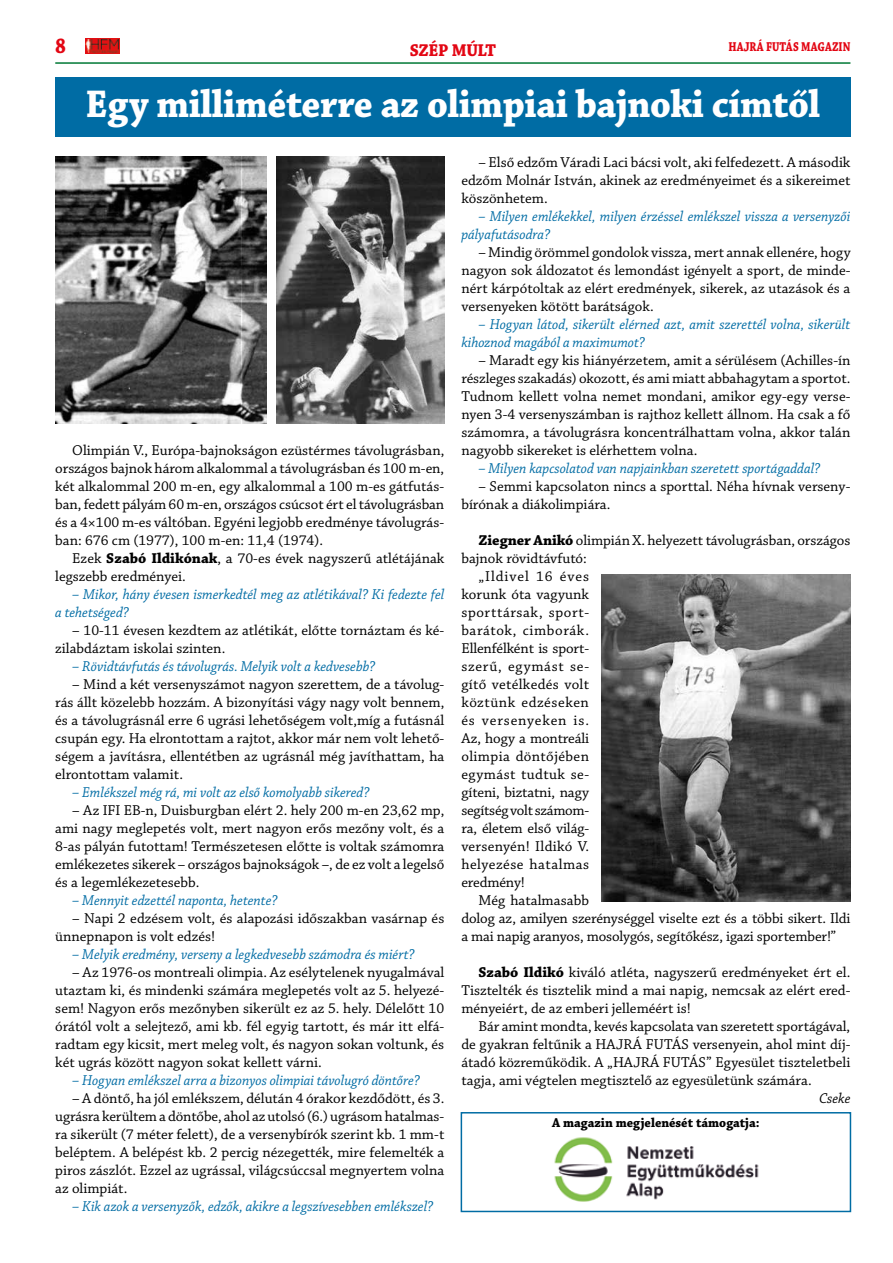
<style>
.page{position:relative;width:893px;height:1263px;background:#fff}
.page>*{position:absolute;margin:0;border:0;box-sizing:border-box;transform-origin:0 0}
.t1{font:700 40.5px "Chaparral Pro";letter-spacing:-.01em;color:#fff;scale:.94 1}
.t2{font:700 22.5px "Chaparral Pro";color:#e30613;scale:.86 1}
.t3{font:700 18px "Chaparral Pro";letter-spacing:-.02em;color:#e30613;scale:.95 1}
.t4{font:15px/18px "Chaparral Pro";color:#000;text-align:justify}
.t5{font:italic 15px/18px "Chaparral Pro";color:#006ca4;scale:.95 1}
.t6{font:15px "Chaparral Pro";letter-spacing:.04em;color:#000}
.t7{font:15px "Chaparral Pro";letter-spacing:.035em;color:#000}
.t8{font:15px "Chaparral Pro";letter-spacing:.025em;color:#000}
.t9{font:15px "Chaparral Pro";letter-spacing:-.02em;color:#000}
.t10{font:15px "Chaparral Pro";letter-spacing:.02em;color:#000}
.t11{font:15px "Chaparral Pro";letter-spacing:.05em;color:#000}
.t12{font:15px "Chaparral Pro";letter-spacing:.055em;color:#000}
.t13{font:15px "Chaparral Pro";letter-spacing:.06em;color:#000}
.t14{font:italic 15px "Chaparral Pro";color:#000;scale:.95 1}
.t15{font:700 13.5px "Chaparral Pro";color:#000;scale:.95 1}
.t16{font:700 13.5px "Chaparral Pro";color:#e30613;scale:.8 1}
.s1{font-weight:700}
</style>
<div class="page">
<img style="left:85px;top:38px;width:35px;height:15px">
<div style="left:55px;top:77px;width:795px;height:60px;background:#006ca4"></div>
<img style="left:55px;top:156px;width:211px;height:268px">
<img style="left:276px;top:156px;width:168px;height:268px">
<img style="left:602px;top:574px;width:248px;height:328px">
<img style="left:534px;top:1137px;width:244px;height:76px">
<div style="left:461px;top:1112px;width:390px;height:100px;border:2px solid #006ca4"></div>
<hr style="left:55px;top:62px;width:795px;height:2px;background:#007935">
<h2 class="t2" style="left:55px;top:33px;width:14px">8</h2>
<p class="t16" style="left:729px;top:39px;width:154px">HAJRÁ FUTÁS MAGAZIN</p>
<p class="t3" style="left:410px;top:40px;width:92px">SZÉP MÚLT</p>
<h1 class="t1" style="left:86px;top:80px;width:783px">Egy milliméterre az olimpiai bajnoki címtől</h1>
<p class="t4" style="left:55px;top:442px;width:391px;text-indent:17px">Olimpián V., Európa-bajnokságon ezüstérmes távolugrásban, országos bajnok három alkalommal a távolugrásban és 100 m-en, két alkalommal 200 m-en, egy alkalommal a 100 m-es gátfutás&shy;ban, fedett pályám 60 m-en, országos csúcsot ért el távolugrásban és a 4×100 m-es váltóban. Egyéni legjobb eredménye távolugrás&shy;ban: 676 cm (1977), 100 m-en: 11,4 (1974).</p>
<p class="t4" style="left:55px;top:550px;width:391px;text-indent:17px">Ezek <span class="s1">Szabó Ildikónak</span>, a 70-es évek nagyszerű atlétájának legszebb eredményei.</p>
<p class="t5" style="left:55px;top:586px;width:411px;text-indent:17px">– Mikor, hány évesen ismerkedtél meg az atlétikával? Ki fedezte fel a tehetséged?</p>
<p class="t4" style="left:55px;top:622px;width:391px;text-indent:17px">– 10-11 évesen kezdtem az atlétikát, előtte tornáztam és ké&shy;zilabdáztam iskolai szinten.</p>
<p class="t5" style="left:72px;top:658px;width:321px">– Rövidtávfutás és távolugrás. Melyik volt a kedvesebb?</p>
<p class="t4" style="left:55px;top:676px;width:391px;text-indent:17px">– Mind a két versenyszámot nagyon szerettem, de a távolug&shy;rás állt közelebb hozzám. A bizonyítási vágy nagy volt bennem, és a távolugrásnál erre 6 ugrási lehetőségem volt,míg a futásnál csupán egy. Ha elrontottam a rajtot, akkor már nem volt lehető&shy;ségem a javításra, ellentétben az ugrásnál még javíthattam, ha elrontottam valamit.</p>
<p class="t5" style="left:72px;top:784px;width:314px">– Emlékszel még rá, mi volt az első komolyabb sikered?</p>
<p class="t4" style="left:55px;top:802px;width:391px;text-indent:17px">– Az IFI EB-n, Duisburgban elért 2. hely 200 m-en 23,62 mp, ami nagy meglepetés volt, mert nagyon erős mezőny volt, és a 8-as pályán futottam! Természetesen előtte is voltak számomra emlékezetes sikerek – országos bajnokságok –, de ez volt a legelső és a legemlékezetesebb.</p>
<p class="t5" style="left:72px;top:892px;width:218px">– Mennyit edzettél naponta, hetente?</p>
<p class="t4" style="left:55px;top:910px;width:391px;text-indent:17px">– Napi 2 edzésem volt, és alapozási időszakban vasárnap és ünnepnapon is volt edzés!</p>
<p class="t5" style="left:72px;top:946px;width:362px">– Melyik eredmény, verseny a legkedvesebb számodra és miért?</p>
<p class="t4" style="left:55px;top:964px;width:391px;text-indent:17px">– Az 1976-os montreali olimpia. Az esélytelenek nyugalmával utaztam ki, és mindenki számára meglepetés volt az 5. helyezé&shy;sem! Nagyon erős mezőnyben sikerült ez az 5. hely. Délelőtt 10 órától volt a selejtező, ami kb. fél egyig tartott, és már itt elfá&shy;radtam egy kicsit, mert meleg volt, és nagyon sokan voltunk, és két ugrás között nagyon sokat kellett várni.</p>
<p class="t5" style="left:72px;top:1072px;width:368px">– Hogyan emlékszel arra a bizonyos olimpiai távolugró döntőre?</p>
<p class="t4" style="left:55px;top:1090px;width:391px;text-indent:17px">– A döntő, ha jól emlékszem, délután 4 órakor kezdődött, és 3. ugrásra kerültem a döntőbe, ahol az utolsó (6.) ugrásom hatalmas&shy;ra sikerült (7 méter felett), de a versenybírók szerint kb. 1 mm-t beléptem. A belépést kb. 2 percig nézegették, mire felemelték a piros zászlót. Ezzel az ugrással, világcsúccsal megnyertem volna az olimpiát.</p>
<p class="t5" style="left:72px;top:1198px;width:382px">– Kik azok a versenyzők, edzők, akikre a legszívesebben emlékszel?</p>
<p class="t4" style="left:461px;top:154px;width:391px;text-indent:17px">– Első edzőm Váradi Laci bácsi volt, aki felfedezett. A második edzőm Molnár István, akinek az eredményeimet és a sikereimet köszönhetem.</p>
<p class="t5" style="left:461px;top:208px;width:411px;text-indent:17px">– Milyen emlékekkel, milyen érzéssel emlékszel vissza a versenyzői pályafutásodra?</p>
<p class="t4" style="left:461px;top:244px;width:391px;text-indent:17px">– Mindig örömmel gondolok vissza, mert annak ellenére, hogy nagyon sok áldozatot és lemondást igényelt a sport, de minde&shy;nért kárpótoltak az elért eredmények, sikerek, az utazások és a versenyeken kötött barátságok.</p>
<p class="t5" style="left:461px;top:316px;width:411px;text-indent:17px">– Hogyan látod, sikerült elérned azt, amit szerettél volna, sikerült kihoznod magából a maximumot?</p>
<p class="t4" style="left:461px;top:352px;width:391px;text-indent:17px">– Maradt egy kis hiányérzetem, amit a sérülésem (Achilles-ín részleges szakadás) okozott, és ami miatt abbahagytam a sportot.<br>Tudnom kellett volna nemet mondani, amikor egy-egy verse&shy;nyen 3-4 versenyszámban is rajthoz kellett állnom. Ha csak a fő számomra, a távolugrásra koncentrálhattam volna, akkor talán nagyobb sikereket is elérhettem volna.</p>
<p class="t5" style="left:478px;top:460px;width:361px">– Milyen kapcsolatod van napjainkban szeretett sportágaddal?</p>
<p class="t4" style="left:461px;top:478px;width:391px;text-indent:17px">– Semmi kapcsolaton nincs a sporttal. Néha hívnak verseny&shy;bírónak a diákolimpiára.</p>
<p class="t4" style="left:478px;top:532px;width:373px"><span class="s1">Ziegner Anikó</span> olimpián X. helyezett távolugrásban, országos</p>
<p class="t4" style="left:461px;top:550px;width:127px">bajnok rövidtávfutó:</p>
<p class="t13" style="left:478px;top:568px;width:112px">„Ildivel 16 éves</p>
<p class="t4" style="left:461px;top:586px;width:129px">korunk óta vagyunk</p>
<p class="t6" style="left:461px;top:604px;width:129px">sporttársak, sport-</p>
<p class="t6" style="left:461px;top:622px;width:129px">barátok, cimborák.</p>
<p class="t4" style="left:461px;top:640px;width:129px">Ellenfélként is sport-</p>
<p class="t11" style="left:461px;top:658px;width:129px">szerű, egymást se-</p>
<p class="t10" style="left:461px;top:676px;width:129px">gítő vetélkedés volt</p>
<p class="t7" style="left:461px;top:694px;width:129px">köztünk edzéseken</p>
<p class="t12" style="left:461px;top:712px;width:129px">és versenyeken is.</p>
<p class="t4" style="left:461px;top:730px;width:129px">Az, hogy a montreáli</p>
<p class="t8" style="left:461px;top:748px;width:129px">olimpia döntőjében</p>
<p class="t8" style="left:461px;top:766px;width:129px">egymást tudtuk se-</p>
<p class="t4" style="left:461px;top:784px;width:129px">gíteni, biztatni, nagy</p>
<p class="t9" style="left:461px;top:802px;width:129px">segítség volt számom-</p>
<p class="t4" style="left:461px;top:820px;width:129px">ra, életem első világ-</p>
<p class="t4" style="left:461px;top:838px;width:129px">versenyén! Ildikó V.</p>
<p class="t7" style="left:461px;top:856px;width:129px">helyezése hatalmas</p>
<p class="t4" style="left:461px;top:874px;width:65px">eredmény!</p>
<p class="t4" style="left:478px;top:892px;width:112px">Még hatalmasabb</p>
<p class="t4" style="left:461px;top:910px;width:391px">dolog az, amilyen szerénységgel viselte ezt és a többi sikert. Ildi</p>
<p class="t4" style="left:461px;top:928px;width:376px">a mai napig aranyos, mosolygós, segítőkész, igazi sportember!”</p>
<p class="t4" style="left:461px;top:964px;width:391px;text-indent:17px"><span class="s1">Szabó Ildikó</span> kiváló atléta, nagyszerű eredményeket ért el.<br>Tisztelték és tisztelik mind a mai napig, nemcsak az elért ered&shy;ményeiért, de az emberi jelleméért is!</p>
<p class="t4" style="left:461px;top:1018px;width:391px;text-indent:17px">Bár amint mondta, kevés kapcsolata van szeretett sportágával, de gyakran feltűnik a HAJRÁ FUTÁS versenyein, ahol mint díj&shy;átadó közreműködik. A „HAJRÁ FUTÁS” Egyesület tiszteletbeli tagja, ami végtelen megtisztelő az egyesületünk számára.</p>
<p class="t14" style="left:819px;top:1090px;width:35px">Cseke</p>
<p class="t15" style="left:552px;top:1115px;width:220px">A magazin megjelenését támogatja:</p>
</div>
